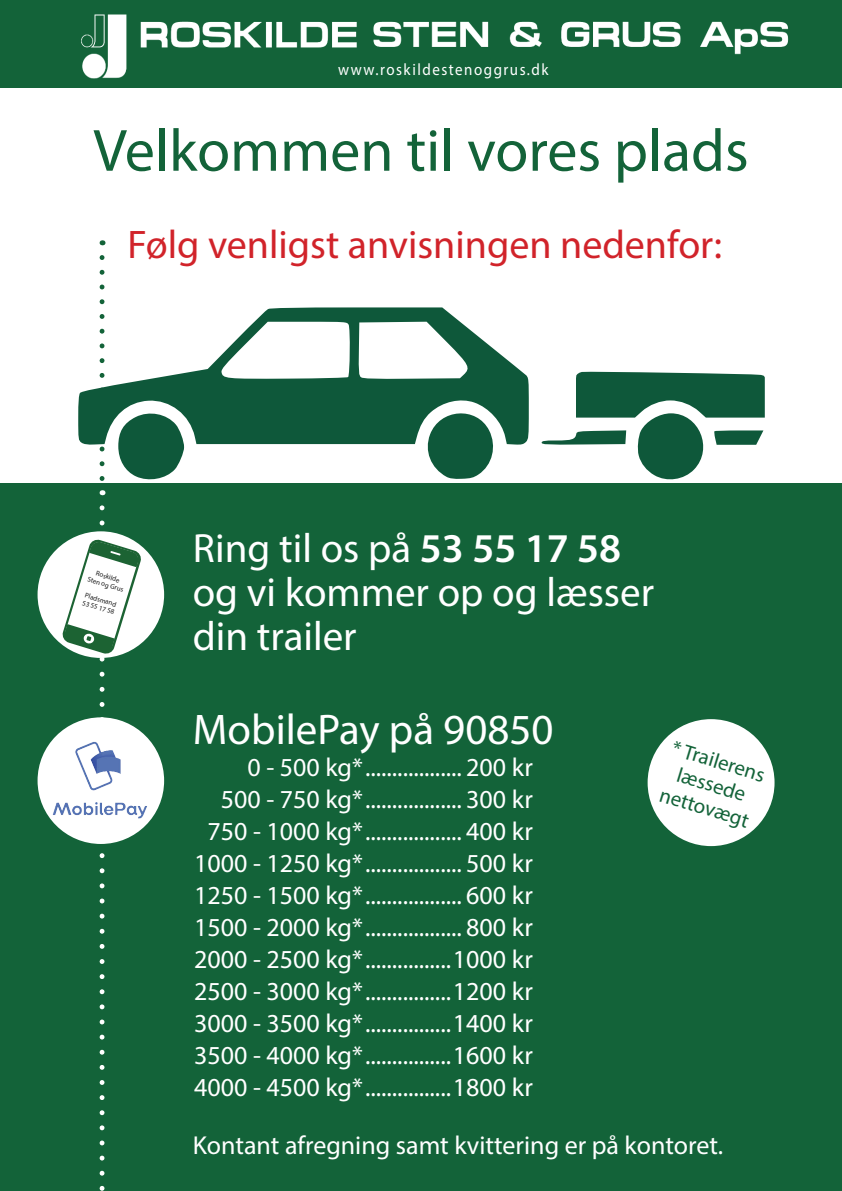
<style>
.page{position:relative;width:842px;height:1191px;background:#fff}
.page>*{position:absolute;margin:0;border:0;box-sizing:border-box;transform-origin:0 0}
.t1{font:60px "Myriad Pro";color:#136339}
.t2{font:43px "Myriad Pro";color:#fff}
.t3{font:41px/44px "Myriad Pro";color:#fff}
.t4{font:40px "Myriad Pro";color:#d1232a}
.t5{font:26px/32px "Myriad Pro";color:#fff;text-align:right}
.t6{font:21px/24px "Myriad Pro";color:#136339;text-align:center}
.t7{font:16.5px "Myriad Pro";letter-spacing:.1em;color:#fff;scale:.91 1}
.t8{font:7px/8px "Myriad Pro";color:#1c1c1c;text-align:center}
.s1{font-weight:600}
</style>
<div class="page">
<div style="left:0;top:483px;width:842px;height:708px;background:#136339"></div>
<div style="left:38px;top:531px;width:126px;height:127px;background:#fff;border-radius:50%"></div>
<img style="left:0;top:0;width:842px;height:88px">
<div style="left:648px;top:719px;width:126px;height:127px;background:#fff;border-radius:50%"></div>
<div style="left:360px;top:59px;width:234px;height:29px;background:#136339"></div>
<svg style="left:59px;top:257px;width:85px;height:934px"></svg>
<img style="left:37px;top:694px;width:128px;height:151px">
<svg style="left:78px;top:307px;width:687px;height:175px"></svg>
<p class="t7" style="left:338px;top:63px;width:233px">www.roskildestenoggrus.dk</p>
<h1 class="t1" style="left:93px;top:127px;width:657px">Velkommen til vores plads</h1>
<h3 class="t4" style="left:128px;top:229px;width:596px">Følg venligst anvisningen nedenfor:</h3>
<p class="t8" style="left:91px;top:568px;width:39px;rotate:17deg">Roskilde<br>Sten og Grus</p>
<p class="t8" style="left:86px;top:591px;width:35px;text-align:left;rotate:17deg">Pladsmand<br>53 55 17 58</p>
<h3 class="t3" style="left:193px;top:529px;width:463px">Ring til os på <span class="s1">53 55 17 58 </span>og vi kommer op og læsser din trailer</h3>
<h2 class="t2" style="left:193px;top:712px;width:362px">MobilePay på 90850</h2>
<p class="t5" style="left:194px;top:753px;width:340px">0 - 500 kg* .................. 200 kr<br>500 - 750 kg* .................. 300 kr 750 - 1000 kg* .................. 400 kr 1000 - 1250 kg* .................. 500 kr 1250 - 1500 kg* .................. 600 kr 1500 - 2000 kg* .................. 800 kr 2000 - 2500 kg* ................1000 kr 2500 - 3000 kg* ................1200 kr 3000 - 3500 kg* ................1400 kr 3500 - 4000 kg* ................1600 kr 4000 - 4500 kg* ................1800 kr</p>
<p class="t5" style="left:193px;top:1131px;width:532px">Kontant afregning samt kvittering er på kontoret.</p>
<p class="t6" style="left:675px;top:737px;width:98px;rotate:17deg">* Trailerens læssede nettovægt</p>
</div>
